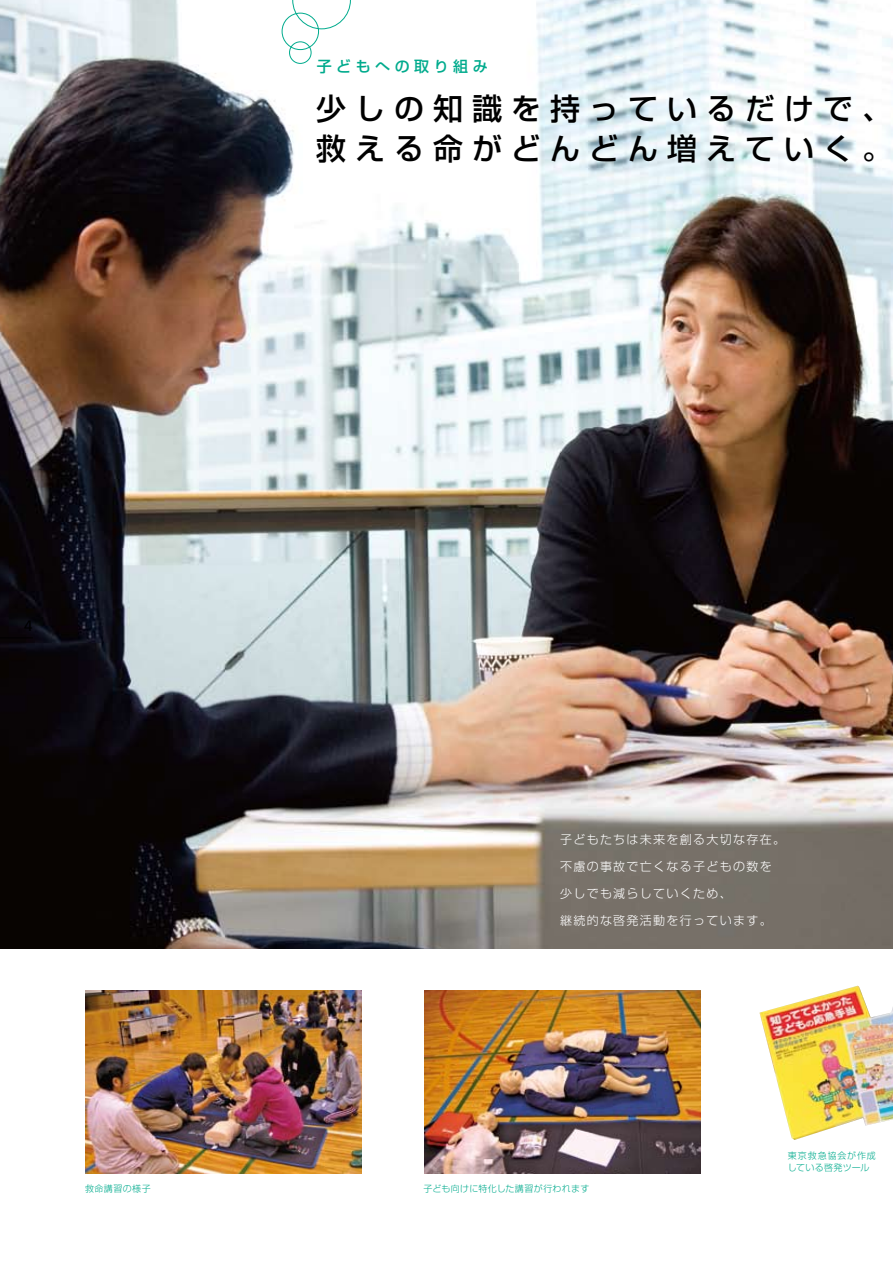
<style>
.page{position:relative;width:893px;height:1263px;background:#fff}
.page>*{position:absolute;margin:0;border:0;box-sizing:border-box;transform-origin:0 0}
.t1{font:500 30px/40.5px "Shin Go Pro";letter-spacing:.3em;color:#000}
.t2{font:500 15px "Shin Go Pro";letter-spacing:.3em;color:#00ab8d}
.t3{font:15px "Frutiger";color:#000}
.t4{font:300 12px "Shin Go Pro";letter-spacing:.11em;color:#fff}
.t5{font:300 9px "Shin Go Pro";letter-spacing:.04em;color:#00ab8d}
.t6{font:300 9px/12px "Shin Go Pro";letter-spacing:.065em;color:#00ab8d}
</style>
<div class="page">
<img style="left:0;top:0;width:893px;height:948px">
<img style="left:85px;top:990px;width:276px;height:183px">
<img style="left:425px;top:990px;width:276px;height:183px">
<img style="left:759px;top:986px;width:134px;height:154px">
<svg style="left:292px;top:0;width:59px;height:29px"></svg>
<div style="left:282px;top:13px;width:37px;height:37px;border:1px solid #00ab8d;border-radius:50%"></div>
<div style="left:289px;top:41px;width:22px;height:23px;border:1px solid #00ab8d;border-radius:50%"></div>
<hr style="left:0;top:637px;width:33px;height:1px;background:#000">
<p class="t2" style="left:317px;top:54px;width:173px">子どもへの取り組み</p>
<p class="t1" style="left:316px;top:84px;width:577px">少しの知識を持っているだけで、救える命がどんどん増えていく。</p>
<p class="t3" style="left:24px;top:617px;width:10px">4</p>
<p class="t4" style="left:560px;top:830px;width:227px">子どもたちは未来を創る大切な存在。</p>
<p class="t4" style="left:560px;top:857px;width:213px">不慮の事故で亡くなる子どもの数を</p>
<p class="t4" style="left:560px;top:884px;width:173px">少しでも減らしていくため、</p>
<p class="t4" style="left:560px;top:911px;width:213px">継続的な啓発活動を行っています。</p>
<p class="t5" style="left:85px;top:1181px;width:67px">救命講習の様子</p>
<p class="t5" style="left:423px;top:1181px;width:167px">子ども向けに特化した講習が行われます</p>
<p class="t6" style="left:788px;top:1148px;width:90px">東京救急協会が作成している啓発ツール</p>
</div>
